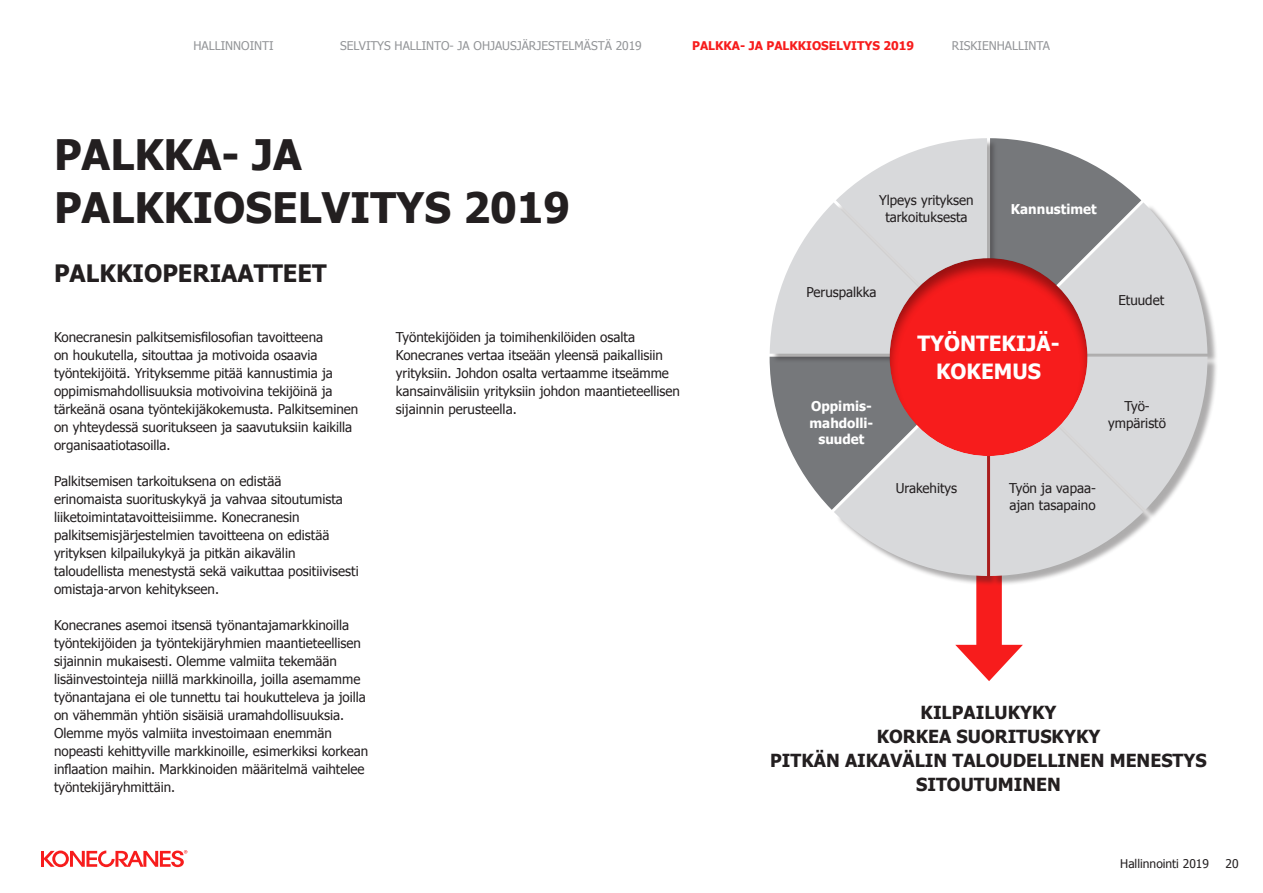
<style>
.page{position:relative;width:1263px;height:893px;background:#fff}
.page>*{position:absolute;margin:0;border:0;box-sizing:border-box;transform-origin:0 0}
.t1{font:700 42px/52.5px "Tahoma";color:#231f20}
.t2{font:700 24px "Tahoma";color:#231f20}
.t3{font:700 21px/28.5px "Tahoma";color:#fff;text-align:center}
.t4{font:700 18px "Tahoma";color:#231f20}
.t5{font:13.5px/18px "Tahoma";color:#231f20}
.t6{font:700 13.5px "Tahoma";color:#fff}
.t7{font:12px "Tahoma";color:#939598}
.t8{font:700 12px "Tahoma";color:#f71c1c}
.t9{font:12px "Tahoma";color:#231f20}
</style>
<div class="page">
<div style="left:976px;top:444px;width:26px;height:214px;background:#f71c1c"></div>
<svg style="left:955px;top:645px;width:68px;height:36px"></svg>
<div style="left:771px;top:140px;width:447px;height:447px;background:#231f20;opacity:.37"></div>
<svg style="left:770px;top:138px;width:437px;height:438px;fill:#d8d9db"></svg>
<div style="left:887px;top:257px;width:201px;height:199px;background:#231f20;opacity:.44"></div>
<hr style="left:41px;top:851px;width:3px;height:16px;background:#f71c1c">
<svg style="left:44px;top:850px;width:143px;height:17px"></svg>
<p class="t7" style="left:193px;top:38px;width:82px">HALLINNOINTI</p>
<p class="t7" style="left:340px;top:38px;width:303px">SELVITYS HALLINTO- JA OHJAUSJÄRJESTELMÄSTÄ 2019</p>
<p class="t8" style="left:692px;top:38px;width:223px">PALKKA- JA PALKKIOSELVITYS 2019</p>
<p class="t7" style="left:952px;top:38px;width:100px">RISKIENHALLINTA</p>
<p class="t1" style="left:54px;top:126px;width:518px">PALKKA- JA<br>PALKKIOSELVITYS 2019</p>
<p class="t2" style="left:54px;top:256px;width:274px">PALKKIOPERIAATTEET</p>
<p class="t5" style="left:54px;top:327px;width:306px">Konecranesin palkitsemisfilosofian tavoitteena<br>on houkutella, sitouttaa ja motivoida osaavia työntekijöitä. Yrityksemme pitää kannustimia ja oppimismahdollisuuksia motivoivina tekijöinä ja tärkeänä osana työntekijäkokemusta. Palkitseminen on yhteydessä suoritukseen ja saavutuksiin kaikilla organisaatiotasoilla.</p>
<p class="t5" style="left:54px;top:471px;width:306px">Palkitsemisen tarkoituksena on edistää<br>erinomaista suorituskykyä ja vahvaa sitoutumista liiketoimintatavoitteisiimme. Konecranesin palkitsemisjärjestelmien tavoitteena on edistää yrityksen kilpailukykyä ja pitkän aikavälin taloudellista menestystä sekä vaikuttaa positiivisesti omistaja-arvon kehitykseen.</p>
<p class="t5" style="left:54px;top:615px;width:316px">Konecranes asemoi itsensä työnantajamarkkinoilla työntekijöiden ja työntekijäryhmien maantieteellisen sijainnin mukaisesti. Olemme valmiita tekemään lisäinvestointeja niillä markkinoilla, joilla asemamme työnantajana ei ole tunnettu tai houkutteleva ja joilla on vähemmän yhtiön sisäisiä uramahdollisuuksia.<br>Olemme myös valmiita investoimaan enemmän nopeasti kehittyville markkinoille, esimerkiksi korkean inflaation maihin. Markkinoiden määritelmä vaihtelee työntekijäryhmittäin.</p>
<p class="t5" style="left:396px;top:327px;width:286px">Työntekijöiden ja toimihenkilöiden osalta Konecranes vertaa itseään yleensä paikallisiin yrityksiin. Johdon osalta vertaamme itseämme kansainvälisiin yrityksiin johdon maantieteellisen sijainnin perusteella.</p>
<p class="t5" style="left:879px;top:192px;width:96px;line-height:16.5px;text-align:center">Ylpeys yrityksen tarkoituksesta</p>
<p class="t6" style="left:1011px;top:199px;width:87px">Kannustimet</p>
<p class="t5" style="left:806px;top:282px;width:72px">Peruspalkka</p>
<p class="t6" style="left:811px;top:397px;width:62px">Oppimis-</p>
<p class="t6" style="left:809px;top:414px;width:65px">mahdolli-</p>
<p class="t6" style="left:818px;top:430px;width:47px">suudet</p>
<p class="t3" style="left:917px;top:328px;width:144px">TYÖNTEKIJÄ-<br>KOKEMUS</p>
<p class="t5" style="left:1118px;top:290px;width:47px">Etuudet</p>
<p class="t5" style="left:1124px;top:397px;width:27px">Työ-</p>
<p class="t5" style="left:1108px;top:413px;width:59px">ympäristö</p>
<p class="t5" style="left:896px;top:479px;width:63px">Urakehitys</p>
<p class="t5" style="left:1009px;top:480px;width:88px;line-height:16.5px">Työn ja vapaa&shy;ajan tasapaino</p>
<p class="t4" style="left:921px;top:700px;width:137px">KILPAILUKYKY</p>
<p class="t4" style="left:877px;top:724px;width:225px">KORKEA SUORITUSKYKY</p>
<p class="t4" style="left:770px;top:748px;width:438px">PITKÄN AIKAVÄLIN TALOUDELLINEN MENESTYS</p>
<p class="t4" style="left:916px;top:772px;width:146px">SITOUTUMINEN</p>
<p class="t9" style="left:1120px;top:856px;width:90px">Hallinnointi 2019</p>
<p class="t9" style="left:1225px;top:856px;width:15px">20</p>
</div>
